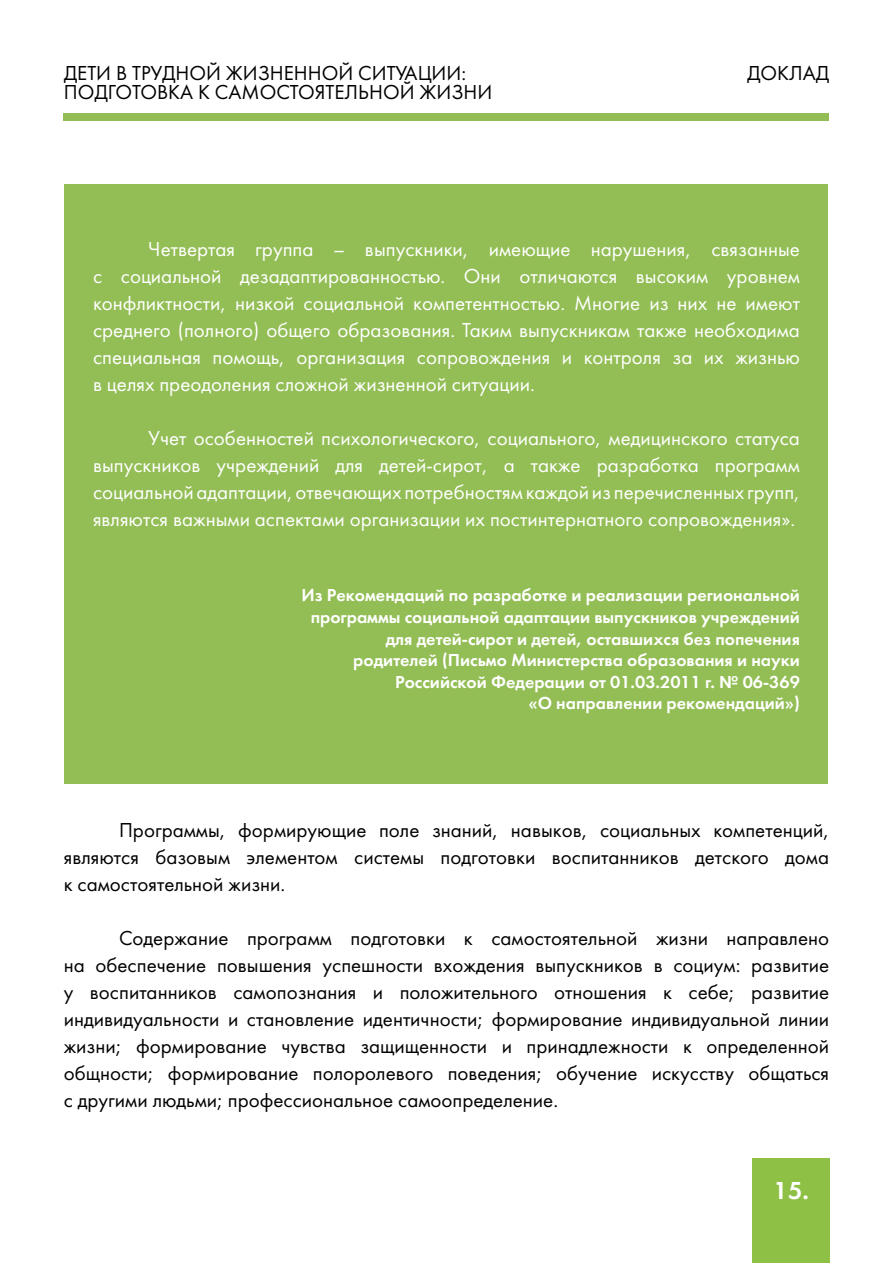
<style>
.page{position:relative;width:893px;height:1263px;background:#fff}
.page>*{position:absolute;margin:0;border:0;box-sizing:border-box;transform-origin:0 0}
.t1{font:25.5px "Futura Demi C";color:#fff}
.t2{font:21px/27px "Futura Book C";color:#000;text-align:justify}
.t3{font:21px/27px "Futura Book C";color:#fff;text-align:justify}
.t4{font:18px/21.6px "Futura Demi C";color:#fff;text-align:right}
</style>
<div class="page">
<div style="left:753px;top:1159px;width:77px;height:104px;background:#8ec045"></div>
<div style="left:64px;top:113px;width:765px;height:8px;background:#93be55"></div>
<div style="left:65px;top:184px;width:763px;height:599px;background:#93be55"></div>
<p class="t2" style="left:64px;top:63px;width:430px;line-height:19.5px">ДЕТИ В ТРУДНОЙ ЖИЗНЕННОЙ СИТУАЦИИ:<br>ПОДГОТОВКА К САМОСТОЯТЕЛЬНОЙ ЖИЗНИ</p>
<p class="t2" style="left:747px;top:59px;width:84px">ДОКЛАД</p>
<p class="t3" style="left:93px;top:236px;width:708px;text-indent:55px">Четвертая группа – выпускники, имеющие нарушения, связанные с социальной дезадаптированностью. Они отличаются высоким уровнем конфликтности, низкой социальной компетентностью. Многие из них не имеют среднего (полного) общего образования. Таким выпускникам также необходима специальная помощь, организация сопровождения и контроля за их жизнью в целях преодоления сложной жизненной ситуации.</p>
<p class="t3" style="left:93px;top:425px;width:708px;text-indent:55px">Учет особенностей психологического, социального, медицинского статуса выпускников учреждений для детей-сирот, а также разработка программ социальной адаптации, отвечающих потребностям каждой из перечисленных групп, являются важными аспектами организации их постинтернатного сопровождения».</p>
<p class="t4" style="left:301px;top:585px;width:500px">Из Рекомендаций по разработке и реализации региональной программы социальной адаптации выпускников учреждений для детей-сирот и детей, оставшихся без попечения родителей (Письмо Министерства образования и науки Российской Федерации от 01.03.2011 г. № 06-369<br>«О направлении рекомендаций»)</p>
<p class="t2" style="left:64px;top:817px;width:767px;text-indent:55px">Программы, формирующие поле знаний, навыков, социальных компетенций, являются базовым элементом системы подготовки воспитанников детского дома к самостоятельной жизни.</p>
<p class="t2" style="left:64px;top:925px;width:767px;text-indent:55px">Содержание программ подготовки к самостоятельной жизни направлено на обеспечение повышения успешности вхождения выпускников в социум: развитие у воспитанников самопознания и положительного отношения к себе; развитие индивидуальности и становление идентичности; формирование индивидуальной линии жизни; формирование чувства защищенности и принадлежности к определенной общности; формирование полоролевого поведения; обучение искусству общаться с другими людьми; профессиональное самоопределение.</p>
<p class="t1" style="left:774px;top:1175px;width:37px">15.</p>
</div>
